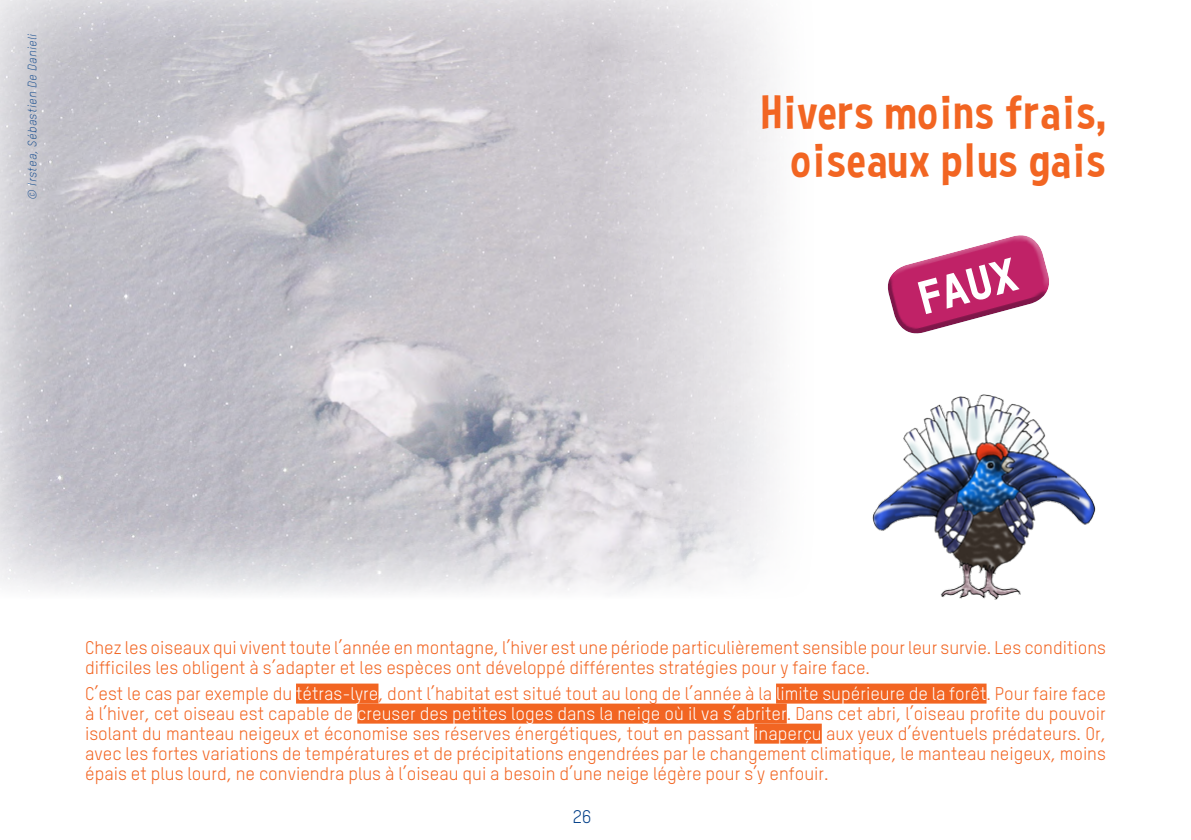
<style>
.page{position:relative;width:1191px;height:840px;background:#fff}
.page>*{position:absolute;margin:0;border:0;box-sizing:border-box;transform-origin:0 0}
.t1{font:48px/48px "Curse Casual";letter-spacing:.02em;color:#f26522;text-align:right}
.t2{font:46px "TSTAR Headline";color:#fff}
.t3{font:18px/20px "TSTAR";color:#f26522}
.t4{font:18px "TSTAR";color:#023f88}
.t5{font:italic 300 12px "TSTAR";letter-spacing:.04em;color:#023f88}
.s1{color:#fff}
</style>
<div class="page">
<img style="left:0;top:0;width:775px;height:593px">
<svg style="left:887px;top:235px;width:162px;height:99px"></svg>
<div style="left:296px;top:683px;width:82px;height:20px;background:#f26522"></div>
<div style="left:776px;top:683px;width:210px;height:20px;background:#f26522"></div>
<div style="left:357px;top:703px;width:429px;height:20px;background:#f26522"></div>
<div style="left:754px;top:723px;width:67px;height:20px;background:#f26522"></div>
<img style="left:872px;top:394px;width:224px;height:206px">
<p class="t5" style="left:25px;top:200px;width:167px;rotate:-90deg">© Irstea, Sébastien De Danieli</p>
<h1 class="t1" style="left:761px;top:87px;width:346px">Hivers moins frais, oiseaux plus gais</h1>
<h2 class="t2" style="left:911px;top:271px;width:102px;rotate:-15deg">FAUX</h2>
<p class="t3" style="left:85px;top:637px;width:1022px">Chez les oiseaux qui vivent toute l’année en montagne, l’hiver est une période particulièrement sensible pour leur survie. Les conditions difficiles les obligent à s’adapter et les espèces ont développé différentes stratégies pour y faire face.</p>
<p class="t3" style="left:85px;top:682px;width:1022px;text-align:justify">C’est le cas par exemple du <span class="s1">tétras-lyre</span>, dont l’habitat est situé tout au long de l’année à la <span class="s1">limite supérieure de la forêt</span>. Pour faire face à l’hiver, cet oiseau est capable de <span class="s1">creuser des petites loges dans la neige où il va s’abriter</span>. Dans cet abri, l’oiseau profite du pouvoir isolant du manteau neigeux et économise ses réserves énergétiques, tout en passant <span class="s1">inaperçu</span> aux yeux d’éventuels prédateurs. Or, avec les fortes variations de températures et de précipitations engendrées par le changement climatique, le manteau neigeux, moins épais et plus lourd, ne conviendra plus à l’oiseau qui a besoin d’une neige légère pour s’y enfouir.</p>
<p class="t4" style="left:573px;top:805px;width:20px">26</p>
</div>
